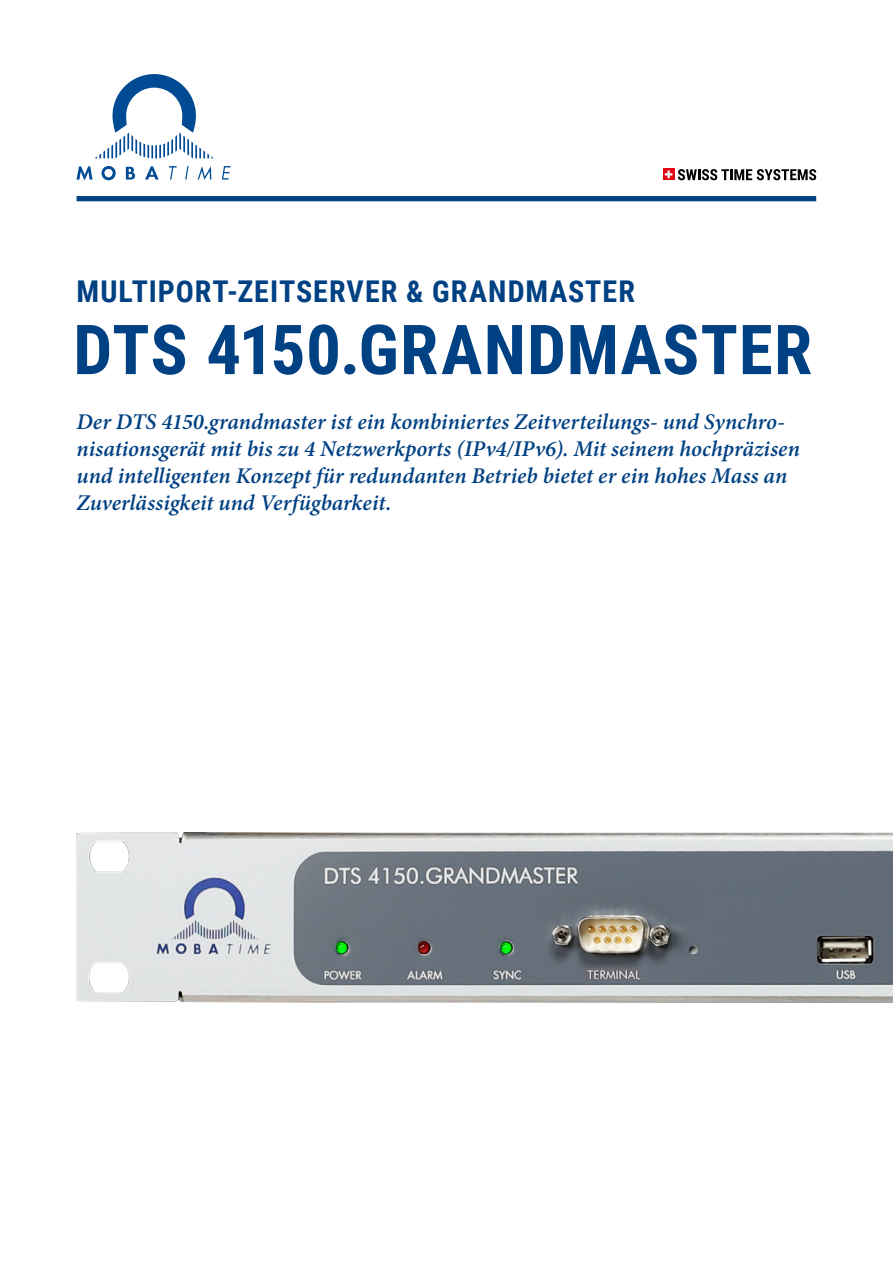
<style>
.page{position:relative;width:893px;height:1263px;background:#fff}
.page>*{position:absolute;margin:0;border:0;box-sizing:border-box;transform-origin:0 0}
.t1{font:700 69px "Roboto Condensed";letter-spacing:.015em;color:#004183}
.t2{font:700 30px "Roboto Condensed";letter-spacing:.035em;color:#004183}
.t3{font:italic 600 22.5px/27px "Minion Pro";color:#004183}
</style>
<div class="page">
<div style="left:77px;top:196px;width:739px;height:5px;background:#004183"></div>
<svg style="left:663px;top:169px;width:11px;height:11px"></svg>
<svg style="left:665px;top:171px;width:7px;height:7px"></svg>
<svg style="left:678px;top:169px;width:138px;height:11px"></svg>
<svg style="left:95px;top:74px;width:119px;height:84px"></svg>
<svg style="left:77px;top:166px;width:15px;height:14px"></svg>
<svg style="left:102px;top:166px;width:14px;height:14px"></svg>
<svg style="left:126px;top:167px;width:9px;height:13px"></svg>
<svg style="left:145px;top:166px;width:14px;height:14px"></svg>
<svg style="left:169px;top:166px;width:8px;height:14px"></svg>
<svg style="left:185px;top:166px;width:4px;height:14px"></svg>
<svg style="left:198px;top:166px;width:13px;height:14px"></svg>
<svg style="left:222px;top:166px;width:9px;height:14px"></svg>
<img style="left:77px;top:832px;width:816px;height:170px">
<p class="t2" style="left:77px;top:270px;width:560px">MULTIPORT-ZEITSERVER &amp; GRANDMASTER</p>
<p class="t1" style="left:73px;top:301px;width:740px">DTS 4150.GRANDMASTER</p>
<p class="t3" style="left:77px;top:408px;width:725px">Der DTS 4150.grandmaster ist ein kombiniertes Zeitverteilungs- und Synchro&shy;nisationsgerät mit bis zu 4 Netzwerkports (IPv4/IPv6). Mit seinem hochpräzisen und intelligenten Konzept für redundanten Betrieb bietet er ein hohes Mass an Zuverlässigkeit und Verfügbarkeit.</p>
</div>
